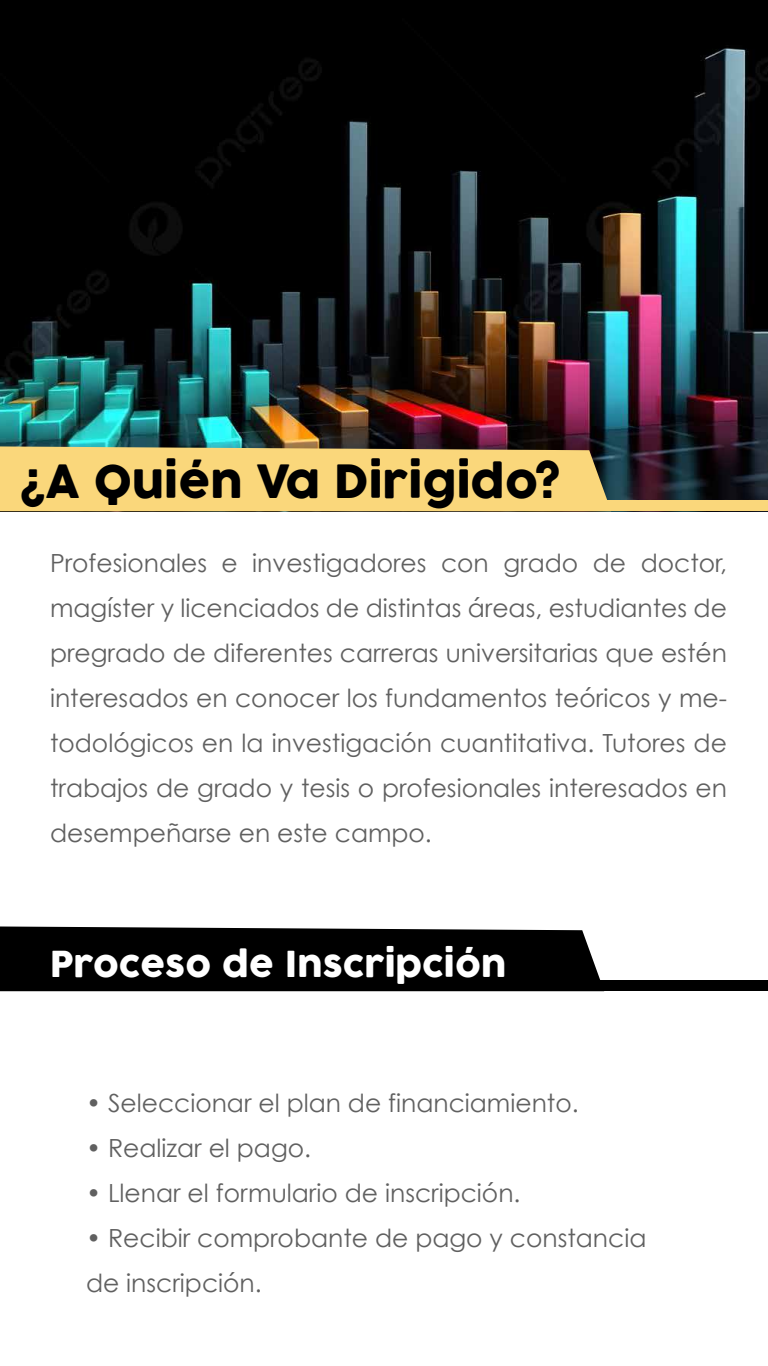
<style>
.page{position:relative;width:768px;height:1366px;background:#fff}
.page>*{position:absolute;margin:0;border:0;box-sizing:border-box;transform-origin:0 0}
.t1{font:44.8px "Cocogoose";color:#000}
.t2{font:35px "Cocogoose";color:#fff}
.t3{font:25px/45px "Century Gothic";color:#606060;text-align:justify}
</style>
<div class="page">
<img style="left:0;top:0;width:768px;height:500px">
<div style="left:0;top:926px;width:601px;height:65px;background:#000"></div>
<div style="left:445px;top:980px;width:323px;height:11px;background:#000"></div>
<div style="left:0;top:446px;width:611px;height:65px;background:#fad77b"></div>
<div style="left:452px;top:500px;width:316px;height:11px;background:#fad77b"></div>
<h1 class="t1" style="left:20px;top:451px;width:541px">¿A Quién Va Dirigido?</h1>
<p class="t3" style="left:50px;top:540px;width:679px">Profesionales e investigadores con grado de doctor, magíster y licenciados de distintas áreas, estudiantes de pregrado de diferentes carreras universitarias que estén interesados en conocer los fundamentos teóricos y me&shy;todológicos en la investigación cuantitativa. Tutores de trabajos de grado y tesis o profesionales interesados en desempeñarse en este campo.</p>
<h2 class="t2" style="left:50px;top:940px;width:458px">Proceso de Inscripción</h2>
<p class="t3" style="left:86px;top:1080px;width:494px">• Seleccionar el plan de financiamiento.</p>
<p class="t3" style="left:86px;top:1125px;width:227px">• Realizar el pago.</p>
<p class="t3" style="left:86px;top:1170px;width:436px">• Llenar el formulario de inscripción.</p>
<p class="t3" style="left:86px;top:1215px;width:562px">• Recibir comprobante de pago y constancia de inscripción.</p>
</div>
